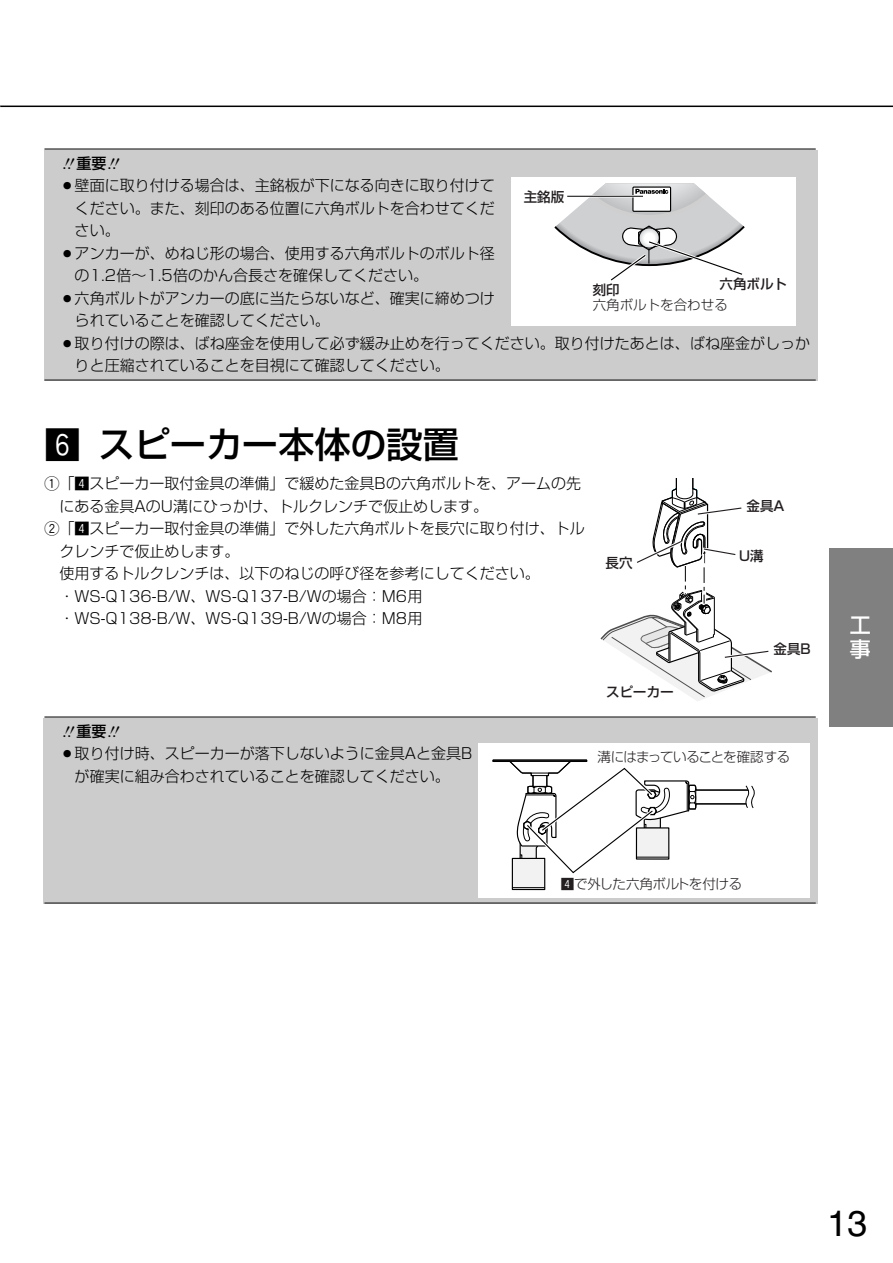
<style>
.page{position:relative;width:893px;height:1263px;background:#fff}
.page>*{position:absolute;margin:0;border:0;box-sizing:border-box;transform-origin:0 0}
.t1{font:500 36px "Shin Go";color:#000}
.t2{font:36px "Helvetica";color:#000}
.t3{font:500 21px/24px "Shin Go";color:#fff}
.t4{font:300 15px/22.5px "Shin Go";color:#000}
.t5{font:500 15px "Shin Go";color:#000}
.t6{font:500 13.5px "Shin Go";color:#231f20}
.t7{font:300 13.5px "Shin Go";letter-spacing:-.04em;color:#231f20}
.t8{font:300 13.5px "Shin Go";letter-spacing:-.02em;color:#231f20}
.t9{font:300 13.5px "Shin Go";color:#231f20}
.s1{font-family:"Gthin Hround";font-weight:400}
.s2{font-family:"Gth Hround";font-weight:400}
</style>
<div class="page">
<div style="left:43px;top:719px;width:774px;height:185px;background:#ccc"></div>
<div style="left:44px;top:150px;width:773px;height:230px;background:#ccc"></div>
<hr style="left:0;top:106px;width:892px;height:1px;background:#000">
<div style="left:829px;top:549px;width:63px;height:178px;background:#808080"></div>
<hr style="left:44px;top:148px;width:771px;height:2px;background:#4d4d4d">
<hr style="left:44px;top:379px;width:771px;height:2px;background:#4d4d4d">
<hr style="left:44px;top:716px;width:771px;height:2px;background:#4d4d4d">
<hr style="left:44px;top:902px;width:771px;height:2px;background:#4d4d4d">
<div style="left:511px;top:178px;width:284px;height:148px;background:#fff"></div>
<svg style="left:554px;top:183px;width:191px;height:98px"></svg>
<svg style="left:600px;top:479px;width:172px;height:222px"></svg>
<div style="left:478px;top:744px;width:331px;height:154px;background:#fff"></div>
<div style="left:512px;top:858px;width:33px;height:32px;background:#f2f2f2;border:1px solid #000"></div>
<hr style="left:512px;top:887px;width:32px;height:1px;background:#000">
<svg style="left:492px;top:759px;width:263px;height:118px"></svg>
<p class="t5" style="left:76px;top:158px;width:31px">重要</p>
<p class="t4" style="left:75px;top:176px;width:422px;text-align:justify;text-indent:-15px">○壁面に取り付ける場合は、主銘板が下になる向きに取り付けてください。また、刻印のある位置に六角ボルトを合わせてください。</p>
<p class="t4" style="left:75px;top:244px;width:422px;text-indent:-15px">○アンカーが、めねじ形の場合、使用する六角ボルトのボルト径の1.2倍～1.5倍のかん合長さを確保してください。</p>
<p class="t4" style="left:75px;top:289px;width:422px;text-indent:-15px">○六角ボルトがアンカーの底に当たらないなど、確実に締めつけられていることを確認してください。</p>
<p class="t4" style="left:75px;top:334px;width:736px;text-indent:-15px">○取り付けの際は、ばね座金を使用して必ず緩み止めを行ってください。取り付けたあとは、ばね座金がしっかりと圧縮されていることを目視にて確認してください。</p>
<p class="t6" style="left:523px;top:192px;width:42px">主銘版</p>
<p class="t6" style="left:719px;top:278px;width:69px">六角ボルト</p>
<p class="t9" style="left:592px;top:300px;width:137px">六角ボルトを合わせる</p>
<p class="t6" style="left:592px;top:285px;width:29px">刻印</p>
<h1 class="t1" style="left:44px;top:431px;width:416px"><span class="s1">N</span> スピーカー本体の設置</h1>
<p class="t4" style="left:44px;top:474px;width:538px"><span class="s2">q</span>「<span class="s1">V</span>スピーカー取付金具の準備」で緩めた金具Bの六角ボルトを、アームの先</p>
<p class="t4" style="left:59px;top:497px;width:430px">にある金具AのU溝にひっかけ、トルクレンチで仮止めします。</p>
<p class="t4" style="left:44px;top:519px;width:542px"><span class="s2">w</span>「<span class="s1">V</span>スピーカー取付金具の準備」で外した六角ボルトを長穴に取り付け、トル</p>
<p class="t4" style="left:59px;top:542px;width:182px">クレンチで仮止めします。</p>
<p class="t4" style="left:59px;top:564px;width:482px">使用するトルクレンチは、以下のねじの呼び径を参考にしてください。</p>
<p class="t4" style="left:59px;top:587px;width:364px">・WS-Q136-B/W、WS-Q137-B/Wの場合：M6用</p>
<p class="t4" style="left:59px;top:609px;width:364px">・WS-Q138-B/W、WS-Q139-B/Wの場合：M8用</p>
<p class="t5" style="left:76px;top:726px;width:31px">重要</p>
<p class="t4" style="left:60px;top:744px;width:414px;text-align:center">○取り付け時、スピーカーが落下しないように金具Aと金具Bが確実に組み合わされていることを確認してください。</p>
<p class="t6" style="left:605px;top:558px;width:29px">長穴</p>
<p class="t6" style="left:606px;top:687px;width:69px">スピーカー</p>
<p class="t6" style="left:746px;top:501px;width:40px">金具A</p>
<p class="t6" style="left:739px;top:550px;width:26px">U溝</p>
<p class="t6" style="left:773px;top:644px;width:39px">金具B</p>
<p class="t7" style="left:597px;top:752px;width:194px">溝にはまっていることを確認する</p>
<p class="t8" style="left:560px;top:879px;width:183px"><span class="s1">V</span>で外した六角ボルトを付ける</p>
<h2 class="t3" style="left:849px;top:616px;width:22px">工事</h2>
<h1 class="t2" style="left:827px;top:1211px;width:42px">13</h1>
</div>
